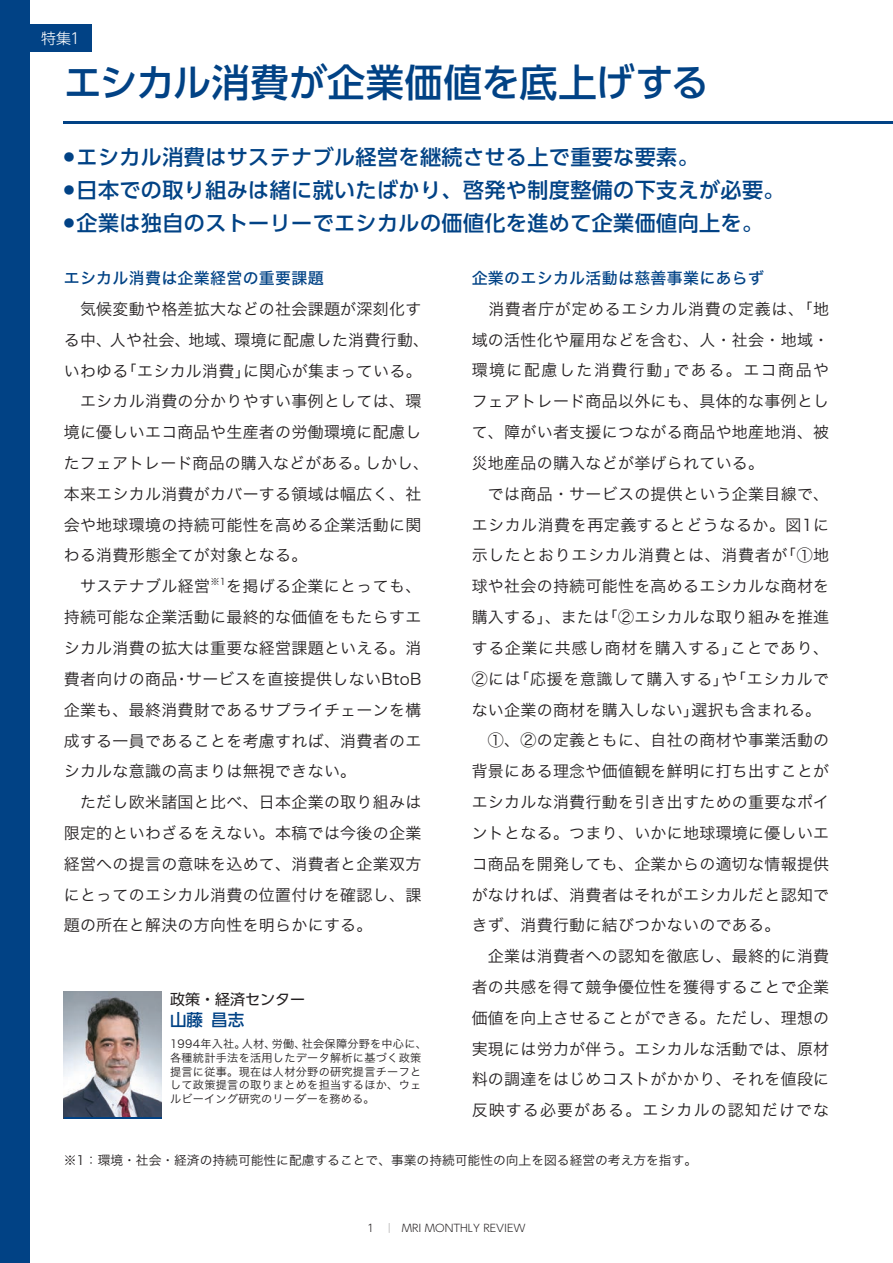
<style>
.page{position:relative;width:893px;height:1263px;background:#fff}
.page>*{position:absolute;margin:0;border:0;box-sizing:border-box;transform-origin:0 0}
.t1{font:500 38.25px "UD Shin Go Pro";color:#014285}
.t2{font:500 21px "UD Shin Go Pro";letter-spacing:.02em;color:#014285}
.t3{font:500 16.5px "UD Shin Go Pro";color:#014285}
.t4{font:15.9px/30.8px "Hira Kaku Std W3";letter-spacing:.02em;color:#231f20}
.t5{font:15.9px "Hira Kaku Std W5";letter-spacing:.02em;color:#014285}
.t6{font:15px "UD Shin Go Pro";color:#231f20}
.t7{font:300 15px "UD Shin Go Pro";color:#fff}
.t8{font:12.75px "Hira Kaku Std W3";color:#231f20}
.t9{font:11.1px/13.8px "Hira Kaku Std W3";letter-spacing:.025em;color:#231f20}
.t10{font:300 10.5px "UD Shin Go Pro";color:#231f20}
.t11{font:9.3px "Hira Kaku Std W3";color:#231f20}
.s1{font-family:"Axis Std";font-weight:200}
</style>
<div class="page">
<div style="left:0;top:0;width:30px;height:1263px;background:#014285"></div>
<hr style="left:64px;top:121px;width:829px;height:2px;background:#014285">
<div style="left:0;top:24px;width:91px;height:28px;background:#014285"></div>
<img style="left:64px;top:992px;width:98px;height:125px">
<hr style="left:64px;top:1117px;width:98px;height:1px;background:#014285">
<p class="t7" style="left:41px;top:26px;width:41px">特集1</p>
<h1 class="t1" style="left:64px;top:52px;width:647px">エシカル消費が企業価値を底上げする</h1>
<h2 class="t2" style="left:64px;top:140px;width:636px"><sup>●</sup> エシカル消費はサステナブル経営を継続させる上で重要な要素。</h2>
<h2 class="t2" style="left:64px;top:173px;width:722px"><sup>●</sup> 日本での取り組みは緒に就いたばかり、啓発や制度整備の下支えが必要。</h2>
<h2 class="t2" style="left:64px;top:206px;width:701px"><sup>●</sup> 企業は独自のストーリーでエシカルの価値化を進めて企業価値向上を。</h2>
<p class="t5" style="left:64px;top:266px;width:261px">エシカル消費は企業経営の重要課題</p>
<p class="t4" style="left:64px;top:293px;width:367px">　気候変動や格差拡大などの社会課題が深刻化する中、人や社会、地域、環境に配慮した消費行動、いわゆる「エシカル消費」に関心が集まっている。　エシカル消費の分かりやすい事例としては、環境に優しいエコ商品や生産者の労働環境に配慮したフェアトレード商品の購入などがある。しかし、本来エシカル消費がカバーする領域は幅広く、社会や地球環境の持続可能性を高める企業活動に関わる消費形態全てが対象となる。<br>　サステナブル経営</p>
<p class="t11" style="left:210px;top:574px;width:17px">※1</p>
<p class="t4" style="left:64px;top:571px;width:359px;text-indent:162px">を掲げる企業にとっても、持続可能な企業活動に最終的な価値をもたらすエシカル消費の拡大は重要な経営課題といえる。消費者向けの商品・サービスを直接提供しないBtoB企業も、最終消費財であるサプライチェーンを構成する一員であることを考慮すれば、消費者のエシカルな意識の高まりは無視できない。<br>　ただし欧米諸国と比べ、日本企業の取り組みは限定的といわざるをえない。本稿では今後の企業経営への提言の意味を込めて、消費者と企業双方にとってのエシカル消費の位置付けを確認し、課題の所在と解決の方向性を明らかにする。</p>
<p class="t6" style="left:170px;top:987px;width:136px">政策・経済センター</p>
<p class="t3" style="left:170px;top:1006px;width:76px">山藤 昌志</p>
<p class="t9" style="left:170px;top:1037px;width:258px">1994年入社。人材、労働、社会保障分野を中心に、各種統計手法を活用したデータ解析に基づく政策提言に従事。現在は人材分野の研究提言チーフとして政策提言の取りまとめを担当するほか、ウェルビーイング研究のリーダーを務める。</p>
<p class="t5" style="left:472px;top:266px;width:294px">企業のエシカル活動は慈善事業にあらず</p>
<p class="t4" style="left:472px;top:293px;width:359px">　消費者庁が定めるエシカル消費の定義は、「地域の活性化や雇用などを含む、人・社会・地域・環境に配慮した消費行動」である。エコ商品やフェアトレード商品以外にも、具体的な事例として、障がい者支援につながる商品や地産地消、被災地産品の購入などが挙げられている。<br>　では商品・サービスの提供という企業目線で、エシカル消費を再定義するとどうなるか。図1に示したとおりエシカル消費とは、消費者が「①地球や社会の持続可能性を高めるエシカルな商材を購入する」、または「②エシカルな取り組みを推進する企業に共感し商材を購入する」ことであり、<br>②には「応援を意識して購入する」や「エシカルでない企業の商材を購入しない」選択も含まれる。　①、②の定義ともに、自社の商材や事業活動の背景にある理念や価値観を鮮明に打ち出すことがエシカルな消費行動を引き出すための重要なポイントとなる。つまり、いかに地球環境に優しいエコ商品を開発しても、企業からの適切な情報提供がなければ、消費者はそれがエシカルだと認知できず、消費行動に結びつかないのである。<br>　企業は消費者への認知を徹底し、最終的に消費者の共感を得て競争優位性を獲得することで企業価値を向上させることができる。ただし、理想の実現には労力が伴う。エシカルな活動では、原材料の調達をはじめコストがかかり、それを値段に反映する必要がある。エシカルの認知だけでな</p>
<p class="t8" style="left:64px;top:1150px;width:635px">※1：環境・社会・経済の持続可能性に配慮することで、事業の持続可能性の向上を図る経営の考え方を指す。</p>
<p class="t10" style="left:367px;top:1219px;width:160px">1 <span class="s1">｜</span> MRI MONTHLY REVIEW</p>
</div>
